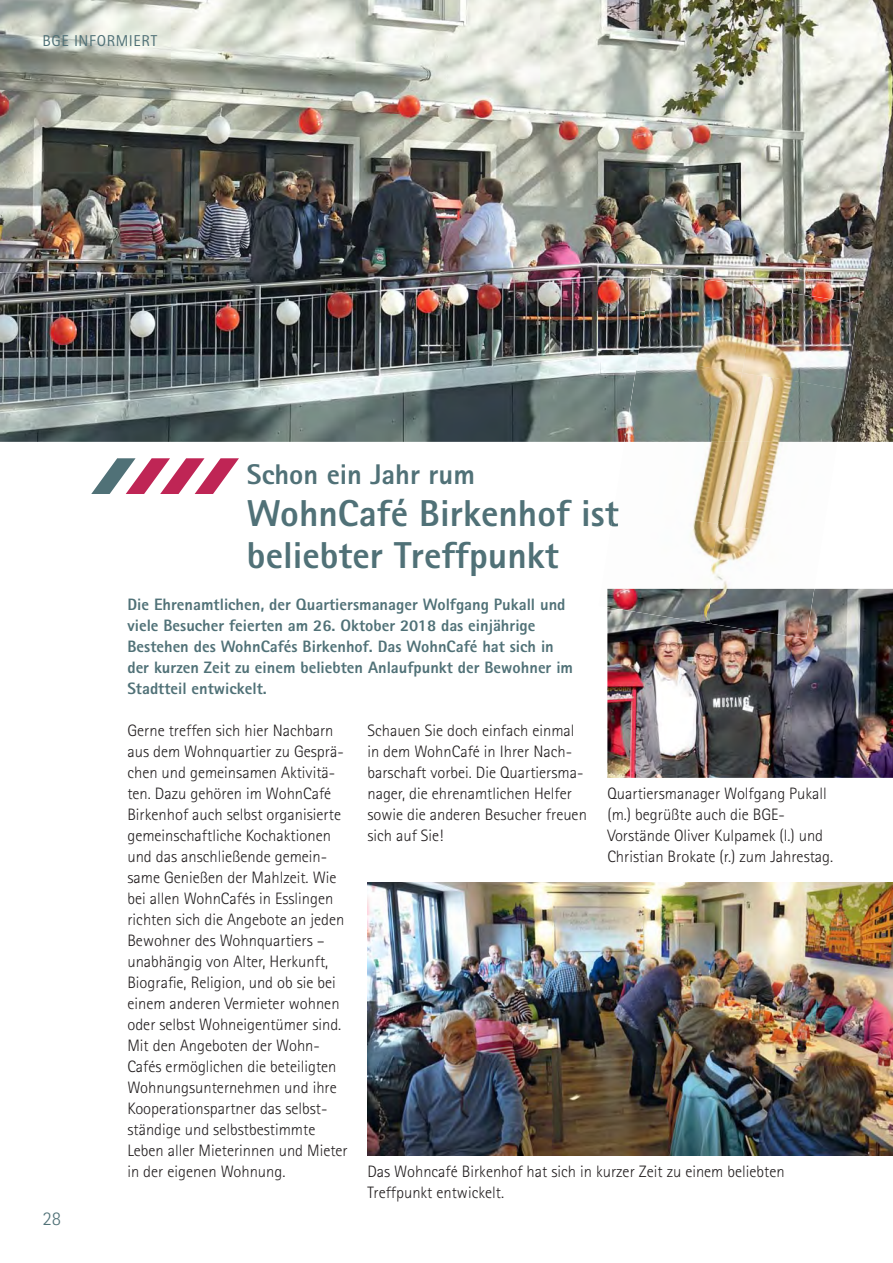
<style>
.page{position:relative;width:893px;height:1263px;background:#fff}
.page>*{position:absolute;margin:0;border:0;box-sizing:border-box;transform-origin:0 0}
.t1{font:800 37.5px/42px "AT Rotis Sans Serif";color:#507177}
.t2{font:800 28.5px "AT Rotis Sans Serif";color:#507177}
.t3{font:300 19.5px "AT Rotis Sans Serif";color:#507177}
.t4{font:300 16.5px/21px "AT Rotis Sans Serif";color:#231f20}
.t5{font:800 16.5px/21px "AT Rotis Sans Serif";color:#507177}
.t6{font:15.75px "AT Rotis Sans Serif";letter-spacing:.04em;color:#507177}
</style>
<div class="page">
<img style="left:0;top:0;width:892px;height:442px">
<svg style="left:91px;top:458px;width:148px;height:36px"></svg>
<img style="left:367px;top:883px;width:525px;height:272px">
<img style="left:607px;top:589px;width:285px;height:189px">
<img style="left:695px;top:442px;width:23px;height:65px">
<img style="left:718px;top:442px;width:62px;height:82px">
<img style="left:607px;top:507px;width:111px;height:82px">
<img style="left:707px;top:524px;width:115px;height:82px">
<img style="left:637px;top:271px;width:118px;height:85px">
<img style="left:742px;top:287px;width:117px;height:102px">
<img style="left:624px;top:356px;width:118px;height:86px">
<img style="left:730px;top:373px;width:116px;height:69px">
<img style="left:611px;top:507px;width:7px;height:20px">
<img style="left:607px;top:589px;width:103px;height:36px">
<img style="left:710px;top:589px;width:104px;height:50px">
<p class="t6" style="left:42px;top:35px;width:116px">BGE INFORMIERT</p>
<h2 class="t2" style="left:247px;top:464px;width:230px">Schon ein Jahr rum</h2>
<h1 class="t1" style="left:247px;top:496px;width:373px">WohnCafé Birkenhof ist beliebter Treffpunkt</h1>
<p class="t3" style="left:42px;top:1211px;width:20px">28</p>
<p class="t5" style="left:127px;top:595px;width:447px">Die Ehrenamtlichen, der Quartiersmanager Wolfgang Pukall und viele Besucher feierten am 26. Oktober 2018 das einjährige Bestehen des WohnCafés Birkenhof. Das WohnCafé hat sich in der kurzen Zeit zu einem beliebten Anlaufpunkt der Bewohner im Stadtteil entwickelt.</p>
<p class="t4" style="left:127px;top:721px;width:222px">Gerne treffen sich hier Nachbarn aus dem Wohnquartier zu Gesprä&shy;chen und gemeinsamen Aktivitä&shy;ten. Dazu gehören im WohnCafé<br>Birkenhof auch selbst organisierte gemeinschaftliche Kochaktionen und das anschließende gemein&shy;same Genießen der Mahlzeit. Wie bei allen WohnCafés in Esslingen richten sich die Angebote an jeden<br>Bewohner des Wohnquartiers – unabhängig von Alter, Herkunft,<br>Biografie, Religion, und ob sie bei einem anderen Vermieter wohnen oder selbst Wohneigentümer sind.<br>Mit den Angeboten der Wohn-<br>Cafés ermöglichen die beteiligten<br>Wohnungsunternehmen und ihre<br>Kooperationspartner das selbst&shy;ständige und selbstbestimmte<br>Leben aller Mieterinnen und Mieter in der eigenen Wohnung.</p>
<p class="t4" style="left:367px;top:721px;width:221px">Schauen Sie doch einfach einmal in dem WohnCafé in Ihrer Nach&shy;barschaft vorbei. Die Quartiersma&shy;nager, die ehrenamtlichen Helfer sowie die anderen Besucher freuen sich auf Sie!</p>
<p class="t4" style="left:607px;top:784px;width:227px">Quartiersmanager Wolfgang Pukall (m.) begrüßte auch die BGE-Vorstände Oliver Kulpamek (l.) und Christian Brokate (r.) zum Jahrestag.</p>
<p class="t4" style="left:367px;top:1162px;width:419px">Das Wohncafé Birkenhof hat sich in kurzer Zeit zu einem beliebten<br>Treffpunkt entwickelt.</p>
</div>
